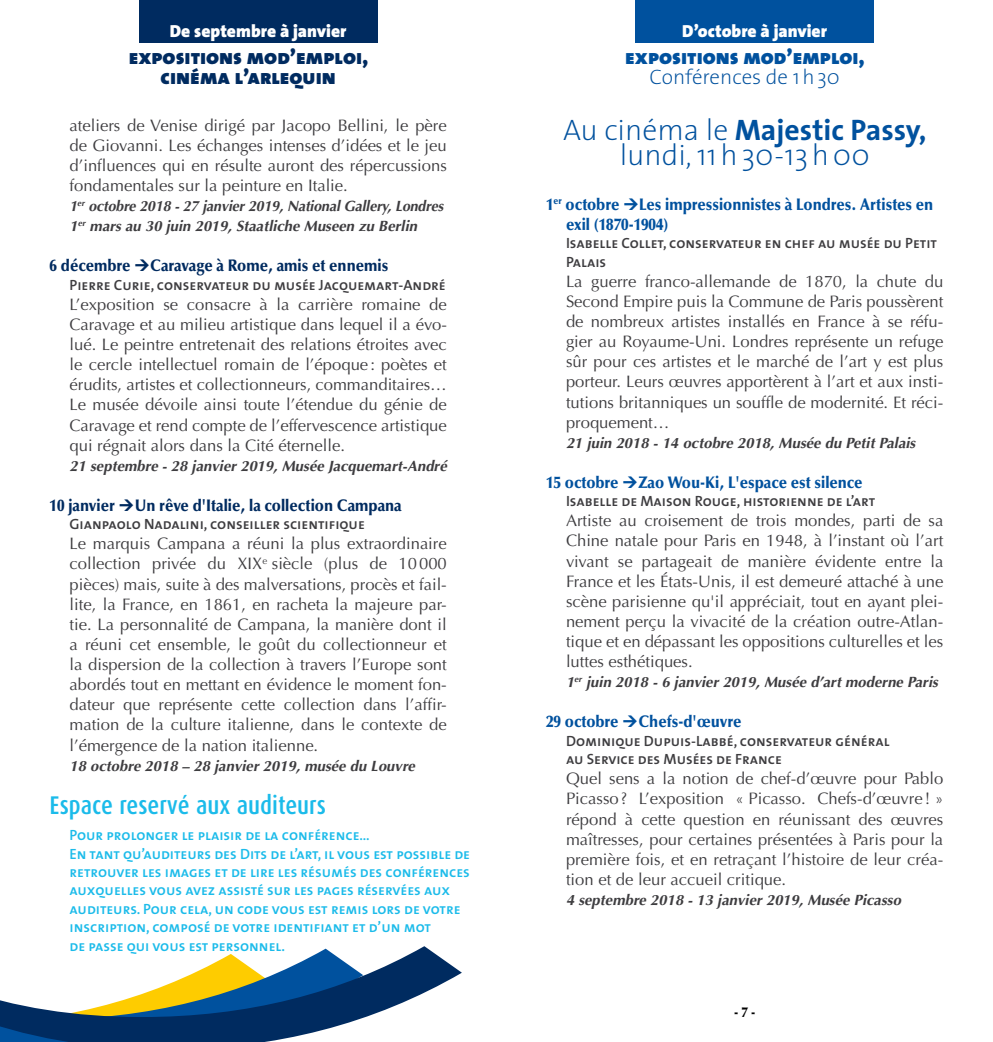
<style>
.page{position:relative;width:993px;height:1042px;background:#fff}
.page>*{position:absolute;margin:0;border:0;box-sizing:border-box;transform-origin:0 0}
.t1{font:200 29.75px/24.5px "The Sans";color:#00519e;text-align:center}
.t2{font:500 25.55px "Dax Condensed";color:#1bbbea}
.t3{font:21px/20.1px "The Sans Black Caps";color:#002b60;text-align:center}
.t4{font:21px "The Sans Black Caps";color:#00519e}
.t5{font:200 21px "The Sans";color:#00519e}
.t6{font:900 17.5px "The Sans";color:#fff}
.t7{font:16.62px/20.1px "Optima";color:#3e3d40;text-align:justify}
.t8{font:900 16.62px/20.1px "Optima";color:#00519e;scale:.9 1}
.t9{font:900 16.62px "Optima";color:#002b60;scale:.9 1}
.t10{font:14.88px/18.4px "The Sans Semi Bold Caps";color:#1bbbea}
.t11{font:14.88px/18.4px "The Sans Semi Bold Caps";color:#3e3d40}
.t12{font:italic 700 14.88px "Optima";color:#3e3d40}
.t13{font:italic 700 14.88px/20.1px "Optima";color:#3e3d40;scale:.96 1}
.t14{font:900 14px "Optima";color:#000;scale:.9 1}
.s1{font-weight:700}
</style>
<div class="page">
<div style="left:635px;top:0;width:238px;height:42px;background:#00519e"></div>
<div style="left:139px;top:0;width:238px;height:42px;background:#002b60"></div>
<svg style="left:0;top:946px;width:462px;height:96px"></svg>
<p class="t6" style="left:170px;top:16px;width:178px">De septembre à janvier</p>
<p class="t3" style="left:129px;top:46px;width:241px">expositions mod’emploi, cinéma l’arlequin</p>
<p class="t7" style="left:69px;top:115px;width:379px">ateliers de Venise dirigé par Jacopo Bellini, le père de Giovanni. Les échanges intenses d’idées et le jeu d’influences qui en résulte auront des répercussions fondamentales sur la peinture en Italie.</p>
<p class="t13" style="left:69px;top:196px;width:390px">1<sup>er</sup> octobre 2018 - 27 janvier 2019, National Gallery, Londres<br>1<sup>er</sup> mars au 30 juin 2019, Staatliche Museen zu Berlin</p>
<p class="t9" style="left:50px;top:256px;width:377px">6 décembre Caravage à Rome, amis et ennemis</p>
<p class="t11" style="left:69px;top:275px;width:377px">Pierre Curie, conservateur du musée Jacquemart-André</p>
<p class="t7" style="left:69px;top:294px;width:379px">L’exposition se consacre à la carrière romaine de Caravage et au milieu artistique dans lequel il a évo&shy;lué. Le peintre entretenait des relations étroites avec le cercle intellectuel romain de l’époque : poètes et érudits, artistes et collectionneurs, commanditaires… Le musée dévoile ainsi toute l’étendue du génie de Caravage et rend compte de l’effervescence artistique qui régnait alors dans la Cité éternelle.</p>
<p class="t12" style="left:69px;top:457px;width:379px">21 septembre - 28 janvier 2019, Musée Jacquemart-André</p>
<p class="t9" style="left:50px;top:495px;width:392px">10 janvier Un rêve d'Italie, la collection Campana</p>
<p class="t11" style="left:69px;top:514px;width:297px">Gianpaolo Nadalini, conseiller scientifique</p>
<p class="t7" style="left:69px;top:534px;width:379px">Le marquis Campana a réuni la plus extraordinaire collection privée du XIX<sup>e</sup> siècle (plus de 10000 pièces) mais, suite à des malversations, procès et fail&shy;lite, la France, en 1861, en racheta la majeure par&shy;tie. La personnalité de Campana, la manière dont il a réuni cet ensemble, le goût du collectionneur et la dispersion de la collection à travers l’Europe sont abordés tout en mettant en évidence le moment fon&shy;dateur que représente cette collection dans l’affir&shy;mation de la culture italienne, dans le contexte de l’émergence de la nation italienne.</p>
<p class="t12" style="left:69px;top:757px;width:347px">18 octobre 2018 – 28 janvier 2019, musée du Louvre</p>
<h2 class="t2" style="left:50px;top:791px;width:278px">Espace reservé aux auditeurs</h2>
<p class="t10" style="left:69px;top:825px;width:402px">Pour prolonger le plaisir de la conférence…<br>En tant qu’auditeurs des Dits de l’art, il vous est possible de retrouver les images et de lire les résumés des conférences auxquelles vous avez assisté sur les pages réservées aux auditeurs. Pour cela, un code vous est remis lors de votre inscription, composé de votre identifiant et d’un mot<br>de passe qui vous est personnel.</p>
<p class="t6" style="left:682px;top:16px;width:146px">D’octobre à janvier</p>
<p class="t4" style="left:625px;top:39px;width:241px">expositions mod’emploi,</p>
<p class="t5" style="left:649px;top:60px;width:192px">Conférences de 1h30</p>
<h1 class="t1" style="left:563px;top:117px;width:365px">Au cinéma le <span class="s1">Majestic Passy, </span>lundi, 11h30-13h00</h1>
<p class="t8" style="left:566px;top:194px;width:409px;text-indent:-20px">1<sup>er</sup> octobre Les impressionnistes à Londres. Artistes en exil (1870-1904)</p>
<p class="t11" style="left:566px;top:234px;width:372px">Isabelle Collet, conservateur en chef au musée du Petit<br>Palais</p>
<p class="t7" style="left:566px;top:271px;width:379px">La guerre franco-allemande de 1870, la chute du Second Empire puis la Commune de Paris poussèrent de nombreux artistes installés en France à se réfu&shy;gier au Royaume-Uni. Londres représente un refuge sûr pour ces artistes et le marché de l’art y est plus porteur. Leurs œuvres apportèrent à l’art et aux insti&shy;tutions britanniques un souffle de modernité. Et réci&shy;proquement…</p>
<p class="t12" style="left:566px;top:434px;width:351px">21 juin 2018 - 14 octobre 2018, Musée du Petit Palais</p>
<p class="t8" style="left:546px;top:472px;width:353px">15 octobre Zao Wou-Ki, L'espace est silence</p>
<p class="t11" style="left:566px;top:491px;width:310px">Isabelle de Maison Rouge, historienne de l’art</p>
<p class="t7" style="left:566px;top:511px;width:379px">Artiste au croisement de trois mondes, parti de sa Chine natale pour Paris en 1948, à l’instant où l’art vivant se partageait de manière évidente entre la France et les États-Unis, il est demeuré attaché à une scène parisienne qu'il appréciait, tout en ayant plei&shy;nement perçu la vivacité de la création outre-Atlan&shy;tique et en dépassant les oppositions culturelles et les luttes esthétiques.</p>
<p class="t12" style="left:566px;top:673px;width:373px">1<sup>er</sup> juin 2018 - 6 janvier 2019, Musée d’art moderne Paris</p>
<p class="t8" style="left:546px;top:712px;width:218px">29 octobre Chefs-d'œuvre</p>
<p class="t11" style="left:566px;top:731px;width:325px">Dominique Dupuis-Labbé, conservateur général au Service des Musées de France</p>
<p class="t7" style="left:566px;top:769px;width:379px">Quel sens a la notion de chef-d’œuvre pour Pablo Picasso? L’exposition « Picasso. Chefs-d’œuvre ! » répond à cette question en réunissant des œuvres maîtresses, pour certaines présentées à Paris pour la première fois, et en retraçant l’histoire de leur créa&shy;tion et de leur accueil critique.</p>
<p class="t12" style="left:566px;top:891px;width:336px">4 septembre 2018 - 13 janvier 2019, Musée Picasso</p>
<p class="t14" style="left:734px;top:1004px;width:25px">- 7 -</p>
</div>
